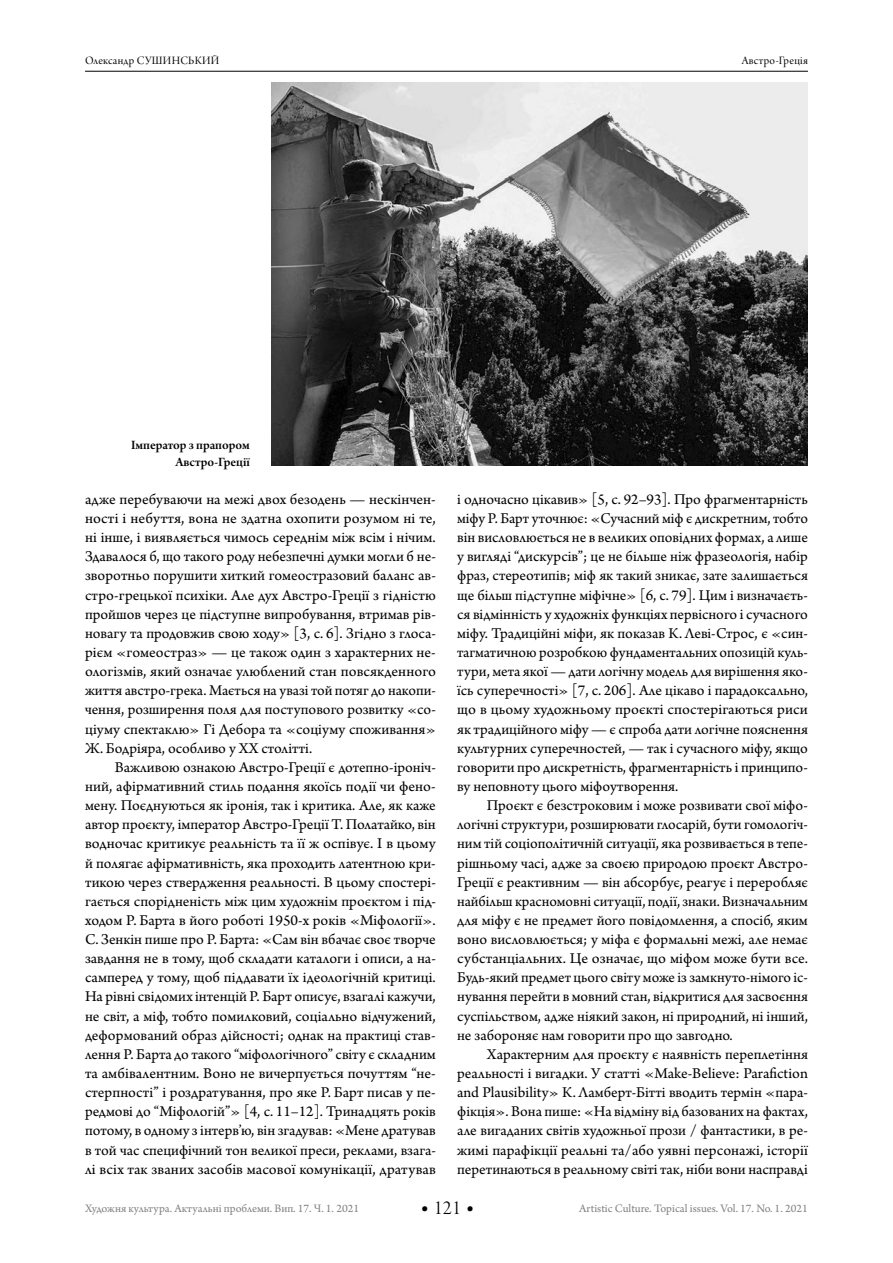
<style>
.page{position:relative;width:893px;height:1263px;background:#fff}
.page>*{position:absolute;margin:0;border:0;box-sizing:border-box;transform-origin:0 0}
.t1{font:21px "Arno Pro Light Display";color:#000}
.t2{font:15.75px/19.2px "Arno Pro";color:#000;text-align:justify}
.t3{font:13.5px/16.2px "Arno Pro Smbd Subhead";color:#000;text-align:right}
.t4{font:12px "Arno Pro";color:#808285}
.t5{font:12px "Arno Pro Display";letter-spacing:.025em;color:#000}
.s1{font-family:"Arno Pro";font-size:22.5px}
</style>
<div class="page">
<hr style="left:85px;top:71px;width:723px;height:1px;background:#000">
<img style="left:271px;top:83px;width:537px;height:382px">
<p class="t5" style="left:85px;top:53px;width:136px">Олександр СУШИНСЬКИЙ</p>
<p class="t5" style="left:742px;top:53px;width:68px">Австро-Греція</p>
<p class="t3" style="left:131px;top:438px;width:120px">Імператор з прапором<br>Австро-Грецiї</p>
<p class="t2" style="left:85px;top:490px;width:352px">адже перебуваючи на межі двох безодень — нескінчен&shy;ності і небуття, вона не здатна охопити розумом ні те, ні інше, і виявляється чимось середнім між всім і нічим.<br>Здавалося б, що такого роду небезпечні думки могли б не&shy;зворотньо порушити хиткий гомеостразовий баланс ав&shy;стро-грецької психіки. Але дух Австро-Греції з гідністю пройшов через це підступне випробування, втримав рів&shy;новагу та продовжив свою ходу» [3, c. 6]. Згідно з глоса&shy;рієм «гомеостраз» — це також один з характерних не&shy;ологізмів, який означає улюблений стан повсякденного життя австро-грека. Мається на увазі той потяг до накопи&shy;чення, розширення поля для поступового розвитку «со&shy;ціуму спектаклю» Гі Дебора та «соціуму споживання» Ж. Бодріяра, особливо у ХХ столітті.</p>
<p class="t2" style="left:85px;top:758px;width:352px;text-indent:30px">Важливою ознакою Австро-Греції є дотепно-іроніч&shy;ний, афірмативний стиль подання якоїсь події чи фено&shy;мену. Поєднуються як іронія, так і критика. Але, як каже автор проєкту, імператор Австро-Греції Т. Полатайко, він водночас критикує реальність та її ж оспівує. І в цьому й полягає афірмативність, яка проходить латентною кри&shy;тикою через ствердження реальності. В цьому спостері&shy;гається спорідненість між цим художнім проєктом і під&shy;ходом Р. Барта в його роботі 1950-х років «Міфології».<br>С. Зенкін пише про Р. Барта: «Сам він вбачає своє творче завдання не в тому, щоб складати каталоги і описи, а на&shy;самперед у тому, щоб піддавати їх ідеологічній критиці.<br>На рівні свідомих інтенцій Р. Барт описує, взагалі кажучи, не світ, а міф, тобто помилковий, соціально відчужений, деформований образ дійсності; однак на практиці став&shy;лення Р. Барта до такого “міфологічного” світу є складним та амбівалентним. Воно не вичерпується почуттям “не&shy;стерпності” і роздратування, про яке Р. Барт писав у пе&shy;редмові до “Міфологій”» [4, c. 11–12]. Тринадцять років потому, в одному з інтерв’ю, він згадував: «Мене дратував в той час специфічний тон великої преси, реклами, взага&shy;лі всіх так званих засобів масової комунікації, дратував</p>
<p class="t2" style="left:457px;top:490px;width:352px">і одночасно цікавив» [5, c. 92–93]. Про фрагментарність міфу Р. Барт уточнює: «Сучасний міф є дискретним, тобто він висловлюється не в великих оповідних формах, а лише у вигляді “дискурсів”; це не більше ніж фразеологія, набір фраз, стереотипів; міф як такий зникає, зате залишається ще більш підступне міфічне» [6, c. 79]. Цим і визначаєть&shy;ся відмінність у художніх функціях первісного і сучасного міфу. Традиційні міфи, як показав К. Леві-Строс, є «син&shy;тагматичною розробкою фундаментальних опозицій куль&shy;тури, мета якої — дати логічну модель для вирішення яко&shy;їсь суперечності» [7, c. 206]. Але цікаво і парадоксально, що в цьому художньому проєкті спостерігаються риси як традиційного міфу — є спроба дати логічне пояснення культурних суперечностей, — так і сучасного міфу, якщо говорити про дискретність, фрагментарність і принципо&shy;ву неповноту цього міфоутворення.</p>
<p class="t2" style="left:457px;top:797px;width:352px;text-indent:30px">Проєкт є безстроковим і може розвивати свої міфо&shy;логічні структури, розширювати глосарій, бути гомологіч&shy;ним тій соціополітичній ситуації, яка розвивається в тепе&shy;рішньому часі, адже за своєю природою проєкт Австро-Греції є реактивним — він абсорбує, реагує і переробляє найбільш красномовні ситуації, події, знаки. Визначальним для міфу є не предмет його повідомлення, а спосіб, яким воно висловлюється; у міфа є формальні межі, але немає субстанціальних. Це означає, що міфом може бути все.<br>Будь-який предмет цього світу може із замкнуто-німого іс&shy;нування перейти в мовний стан, відкритися для засвоєння суспільством, адже ніякий закон, ні природний, ні інший, не забороняє нам говорити про що завгодно.</p>
<p class="t2" style="left:457px;top:1045px;width:352px;text-indent:30px">Характерним для проєкту є наявність переплетіння реальності і вигадки. У статті «Make-Believe: Parafiction and Plausibility» К. Ламберт-Бітті вводить термін «пара&shy;фікція». Вона пише: «На відміну від базованих на фактах, але вигаданих світів художньої прози / фантастики, в ре&shy;жимі парафікції реальні та/або уявні персонажі, історії перетинаються в реальному світі так, ніби вони насправді</p>
<p class="t4" style="left:85px;top:1201px;width:276px">Художня культура. Актуальні проблеми. Вип. 17. Ч. 1. 2021</p>
<h1 class="t1" style="left:421px;top:1196px;width:55px"><span class="s1">•</span> 121 <span class="s1">•</span></h1>
<p class="t4" style="left:579px;top:1201px;width:230px">Artistic Culture. Topical issues. Vol. 17. No. 1. 2021</p>
</div>
